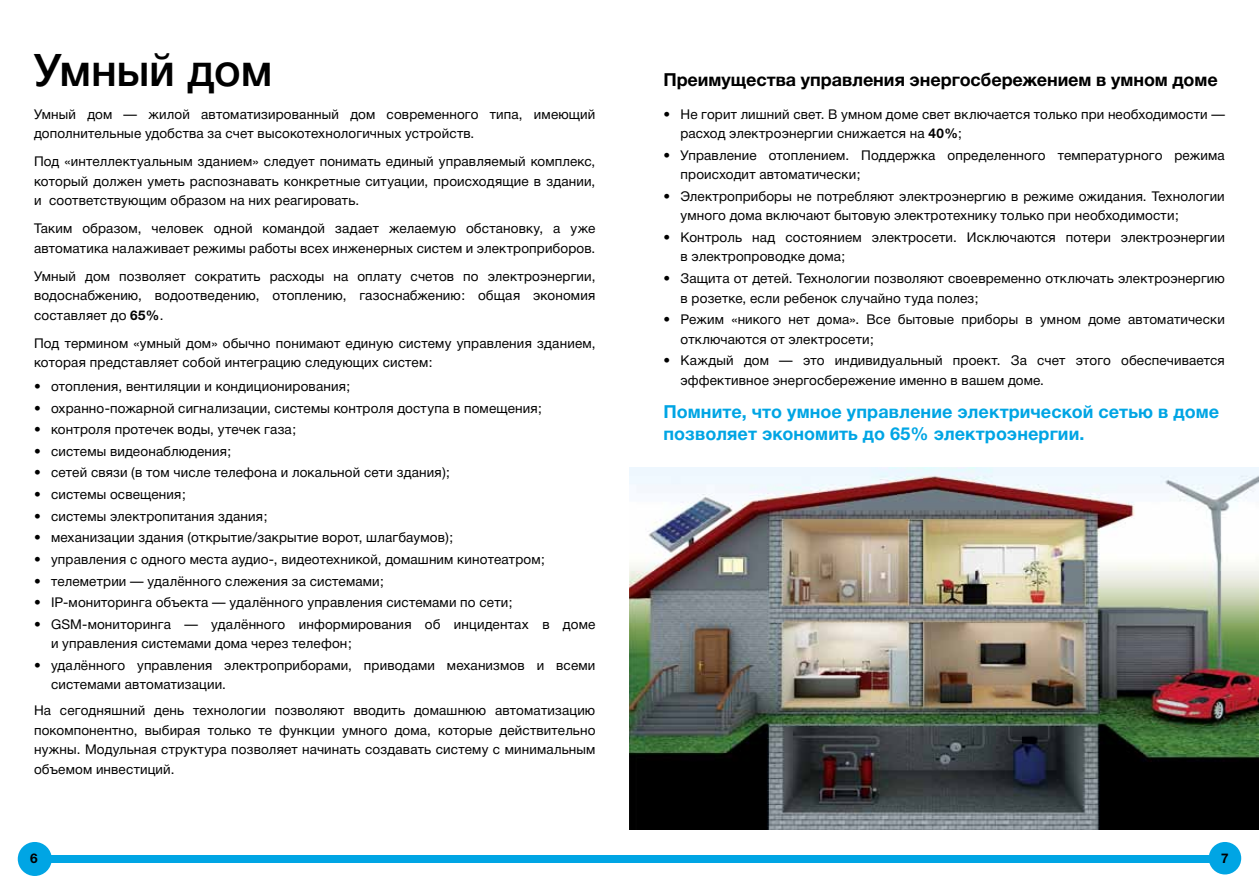
<style>
.page{position:relative;width:1259px;height:893px;background:#fff}
.page>*{position:absolute;margin:0;border:0;box-sizing:border-box;transform-origin:0 0}
.t1{font:500 45px "Helvetica Neue Cyr";letter-spacing:-.005em;color:#000}
.t2{font:700 18px/22.5px "Helvetica Neue Cyr";letter-spacing:.005em;color:#00a5e4}
.t3{font:700 18px "Helvetica Neue Cyr";letter-spacing:-.005em;color:#000}
.t4{font:13.5px/19.5px "Helvetica Neue Cyr";letter-spacing:.01em;color:#000}
.t5{font:700 13.5px "Helvetica Neue Cyr";color:#000}
.s1{font-weight:700}
</style>
<div class="page">
<div style="left:629px;top:855px;width:594px;height:7px;background:#00a5e4"></div>
<div style="left:36px;top:855px;width:593px;height:7px;background:#00a5e4"></div>
<div style="left:18px;top:842px;width:34px;height:34px;background:#00a5e4;border-radius:50%"></div>
<div style="left:1208px;top:842px;width:33px;height:32px;background:#00a5e4;border-radius:50%"></div>
<img style="left:629px;top:468px;width:630px;height:361px">
<h1 class="t1" style="left:34px;top:46px;width:240px">Умный дом</h1>
<p class="t4" style="left:34px;top:104px;width:563px">Умный дом — жилой автоматизированный дом современного типа, имеющий дополнительные удобства за счет высокотехнологичных устройств.</p>
<p class="t4" style="left:34px;top:152px;width:563px;text-align:justify">Под «интеллектуальным зданием» следует понимать единый управляемый комплекс, который должен уметь распознавать конкретные ситуации, происходящие в здании, и соответствующим образом на них реагировать.</p>
<p class="t4" style="left:34px;top:219px;width:563px">Таким образом, человек одной командой задает желаемую обстановку, а уже автоматика налаживает режимы работы всех инженерных систем и электроприборов.</p>
<p class="t4" style="left:34px;top:266px;width:563px;text-align:justify">Умный дом позволяет сократить расходы на оплату счетов по электроэнергии, водоснабжению, водоотведению, отоплению, газоснабжению: общая экономия составляет до <span class="s1">65%</span>.</p>
<p class="t4" style="left:34px;top:333px;width:563px">Под термином «умный дом» обычно понимают единую систему управления зданием, которая представляет собой интеграцию следующих систем:</p>
<p class="t4" style="left:34px;top:376px;width:318px">• отопления, вентиляции и кондиционирования;</p>
<p class="t4" style="left:34px;top:398px;width:509px">• охранно-пожарной сигнализации, системы контроля доступа в помещения;</p>
<p class="t4" style="left:34px;top:420px;width:263px">• контроля протечек воды, утечек газа;</p>
<p class="t4" style="left:34px;top:441px;width:199px">• системы видеонаблюдения;</p>
<p class="t4" style="left:34px;top:463px;width:417px">• сетей связи (в том числе телефона и локальной сети здания);</p>
<p class="t4" style="left:34px;top:485px;width:153px">• системы освещения;</p>
<p class="t4" style="left:34px;top:506px;width:235px">• системы электропитания здания;</p>
<p class="t4" style="left:34px;top:528px;width:420px">• механизации здания (открытие/закрытие ворот, шлагбаумов);</p>
<p class="t4" style="left:34px;top:549px;width:512px">• управления с одного места аудио-, видеотехникой, домашним кинотеатром;</p>
<p class="t4" style="left:34px;top:571px;width:351px">• телеметрии — удалённого слежения за системами;</p>
<p class="t4" style="left:34px;top:593px;width:480px">• IP-мониторинга объекта — удалённого управления системами по сети;</p>
<p class="t4" style="left:51px;top:614px;width:546px;text-indent:-17px">• GSM-мониторинга — удалённого информирования об инцидентах в доме и управления системами дома через телефон;</p>
<p class="t4" style="left:51px;top:655px;width:546px;text-indent:-17px">• удалённого управления электроприборами, приводами механизмов и всеми системами автоматизации.</p>
<p class="t4" style="left:34px;top:701px;width:563px;text-align:justify">На сегодняшний день технологии позволяют вводить домашнюю автоматизацию покомпонентно, выбирая только те функции умного дома, которые действительно нужны. Модульная структура позволяет начинать создавать систему с минимальным объемом инвестиций.</p>
<h2 class="t3" style="left:663px;top:70px;width:555px">Преимущества управления энергосбережением в умном доме</h2>
<p class="t4" style="left:680px;top:104px;width:546px;text-indent:-17px">• Не горит лишний свет. В умном доме свет включается только при необходимости — расход электроэнергии снижается на <span class="s1">40%</span>;</p>
<p class="t4" style="left:680px;top:145px;width:546px;text-indent:-17px">• Управление отоплением. Поддержка определенного температурного режима происходит автоматически;</p>
<p class="t4" style="left:680px;top:186px;width:546px;text-indent:-17px">• Электроприборы не потребляют электроэнергию в режиме ожидания. Технологии умного дома включают бытовую электротехнику только при необходимости;</p>
<p class="t4" style="left:680px;top:228px;width:546px;text-indent:-17px">• Контроль над состоянием электросети. Исключаются потери электроэнергии в электропроводке дома;</p>
<p class="t4" style="left:680px;top:269px;width:546px;text-indent:-17px">• Защита от детей. Технологии позволяют своевременно отключать электроэнергию в розетке, если ребенок случайно туда полез;</p>
<p class="t4" style="left:680px;top:310px;width:546px;text-indent:-17px">• Режим «никого нет дома». Все бытовые приборы в умном доме автоматически отключаются от электросети;</p>
<p class="t4" style="left:680px;top:351px;width:546px;text-indent:-17px">• Каждый дом — это индивидуальный проект. За счет этого обеспечивается эффективное энергосбережение именно в вашем доме.</p>
<h2 class="t2" style="left:663px;top:400px;width:557px">Помните, что умное управление электрической сетью в доме позволяет экономить до 65% электроэнергии.</h2>
<p class="t5" style="left:30px;top:851px;width:9px">6</p>
<p class="t5" style="left:1221px;top:851px;width:9px">7</p>
</div>
